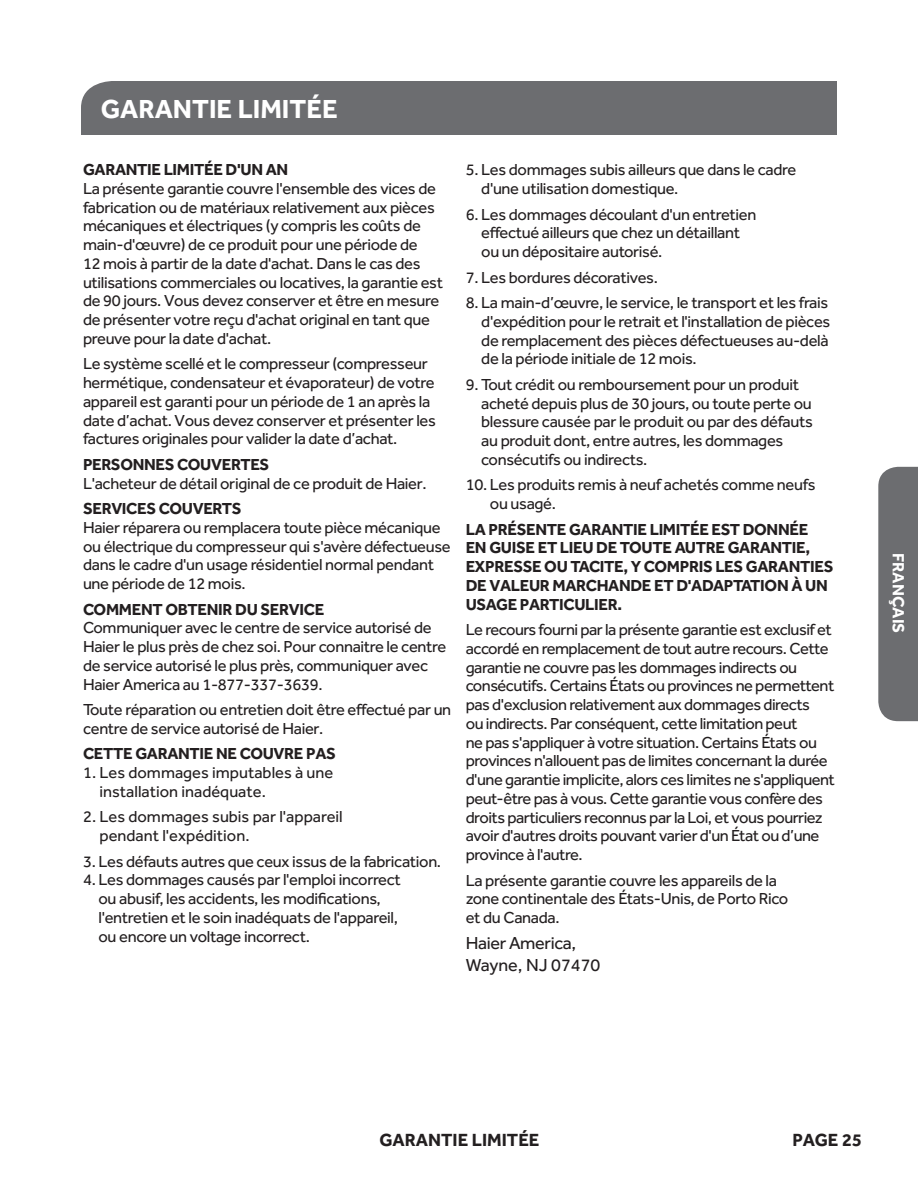
<style>
.page{position:relative;width:918px;height:1188px;background:#fff}
.page>*{position:absolute;margin:0;border:0;box-sizing:border-box;transform-origin:0 0}
.t1{font:700 27px "Effra";color:#fff}
.t2{font:700 18.15px "Effra";color:#231f20}
.t3{font:18px/21.6px "Effra";letter-spacing:-.02em;color:#231f20}
.t4{font:700 16.8px "Effra";color:#fff}
.t5{font:16.5px/18.8px "Effra";letter-spacing:-.02em;color:#231f20}
.t6{font:700 16.5px/18.8px "Effra";letter-spacing:-.02em;color:#231f20}
.t7{font:16.5px/18.8px "Effra";color:#231f20}
</style>
<div class="page">
<div style="left:81px;top:81px;width:756px;height:54px;background:#6c6d70"></div>
<div style="left:878px;top:467px;width:40px;height:254px;background:#6c6d70"></div>
<h1 class="t1" style="left:101px;top:92px;width:239px">GARANTIE LIMITÉE</h1>
<p class="t6" style="left:83px;top:160px;width:207px">GARANTIE LIMITÉE D'UN AN</p>
<p class="t5" style="left:83px;top:179px;width:362px">La présente garantie couvre l'ensemble des vices de fabrication ou de matériaux relativement aux pièces mécaniques et électriques (y compris les coûts de main-d'œuvre) de ce produit pour une période de<br>12 mois à partir de la date d'achat. Dans le cas des utilisations commerciales ou locatives, la garantie est de 90 jours. Vous devez conserver et être en mesure de présenter votre reçu d'achat original en tant que preuve pour la date d'achat.</p>
<p class="t5" style="left:83px;top:354px;width:354px">Le système scellé et le compresseur (compresseur hermétique, condensateur et évaporateur) de votre appareil est garanti pour un période de 1 an après la date d’achat. Vous devez conserver et présenter les factures originales pour valider la date d’achat.</p>
<p class="t6" style="left:83px;top:455px;width:188px">PERSONNES COUVERTES</p>
<p class="t5" style="left:83px;top:473px;width:345px">L'acheteur de détail original de ce produit de Haier.</p>
<p class="t6" style="left:83px;top:499px;width:160px">SERVICES COUVERTS</p>
<p class="t5" style="left:83px;top:518px;width:369px">Haier réparera ou remplacera toute pièce mécanique ou électrique du compresseur qui s'avère défectueuse dans le cadre d'un usage résidentiel normal pendant une période de 12 mois.</p>
<p class="t6" style="left:83px;top:599px;width:243px">COMMENT OBTENIR DU SERVICE</p>
<p class="t5" style="left:83px;top:618px;width:365px">Communiquer avec le centre de service autorisé de Haier le plus près de chez soi. Pour connaitre le centre de service autorisé le plus près, communiquer avec Haier America au 1-877-337-3639.</p>
<p class="t5" style="left:83px;top:700px;width:370px">Toute réparation ou entretien doit être effectué par un centre de service autorisé de Haier.</p>
<p class="t6" style="left:83px;top:744px;width:254px">CETTE GARANTIE NE COUVRE PAS</p>
<p class="t7" style="left:100px;top:763px;width:235px;text-indent:-17px">1. Les dommages imputables à une installation inadéquate.</p>
<p class="t7" style="left:100px;top:807px;width:245px;text-indent:-17px">2. Les dommages subis par l'appareil pendant l'expédition.</p>
<p class="t5" style="left:83px;top:851px;width:360px">3. Les défauts autres que ceux issus de la fabrication.</p>
<p class="t5" style="left:99px;top:870px;width:304px;text-indent:-16px">4. Les dommages causés par l'emploi incorrect ou abusif, les accidents, les modifications, l'entretien et le soin inadéquats de l'appareil, ou encore un voltage incorrect.</p>
<p class="t5" style="left:481px;top:160px;width:317px;text-indent:-16px">5. Les dommages subis ailleurs que dans le cadre d'une utilisation domestique.</p>
<p class="t5" style="left:481px;top:204px;width:277px;text-indent:-16px">6. Les dommages découlant d'un entretien effectué ailleurs que chez un détaillant ou un dépositaire autorisé.</p>
<p class="t5" style="left:466px;top:267px;width:194px">7. Les bordures décoratives.</p>
<p class="t5" style="left:481px;top:293px;width:351px;text-indent:-16px">8. La main-d’œuvre, le service, le transport et les frais d'expédition pour le retrait et l'installation de pièces de remplacement des pièces défectueuses au-delà de la période initiale de 12 mois.</p>
<p class="t5" style="left:481px;top:375px;width:333px;text-indent:-16px">9. Tout crédit ou remboursement pour un produit acheté depuis plus de 30 jours, ou toute perte ou blessure causée par le produit ou par des défauts au produit dont, entre autres, les dommages consécutifs ou indirects.</p>
<p class="t5" style="left:490px;top:475px;width:327px;text-indent:-24px">10. Les produits remis à neuf achetés comme neufs ou usagé.</p>
<p class="t6" style="left:466px;top:519px;width:369px">LA PRÉSENTE GARANTIE LIMITÉE EST DONNÉE<br>EN GUISE ET LIEU DE TOUTE AUTRE GARANTIE, EXPRESSE OU TACITE, Y COMPRIS LES GARANTIES DE VALEUR MARCHANDE ET D'ADAPTATION À UN USAGE PARTICULIER.</p>
<p class="t5" style="left:466px;top:620px;width:371px">Le recours fourni par la présente garantie est exclusif et accordé en remplacement de tout autre recours. Cette garantie ne couvre pas les dommages indirects ou consécutifs. Certains États ou provinces ne permettent pas d'exclusion relativement aux dommages directs<br>ou indirects. Par conséquent, cette limitation peut<br>ne pas s'appliquer à votre situation. Certains États ou provinces n'allouent pas de limites concernant la durée d'une garantie implicite, alors ces limites ne s'appliquent peut-être pas à vous. Cette garantie vous confère des droits particuliers reconnus par la Loi, et vous pourriez avoir d'autres droits pouvant varier d'un État ou d’une province à l'autre.</p>
<p class="t5" style="left:466px;top:870px;width:324px">La présente garantie couvre les appareils de la zone continentale des États-Unis, de Porto Rico et du Canada.</p>
<p class="t3" style="left:466px;top:932px;width:136px">Haier America,<br>Wayne, NJ 07470</p>
<p class="t4" style="left:909px;top:553px;width:82px;rotate:90deg">FRANÇAIS</p>
<p class="t2" style="left:380px;top:1129px;width:161px">GARANTIE LIMITÉE</p>
<p class="t2" style="left:792px;top:1129px;width:71px">PAGE 25</p>
</div>
